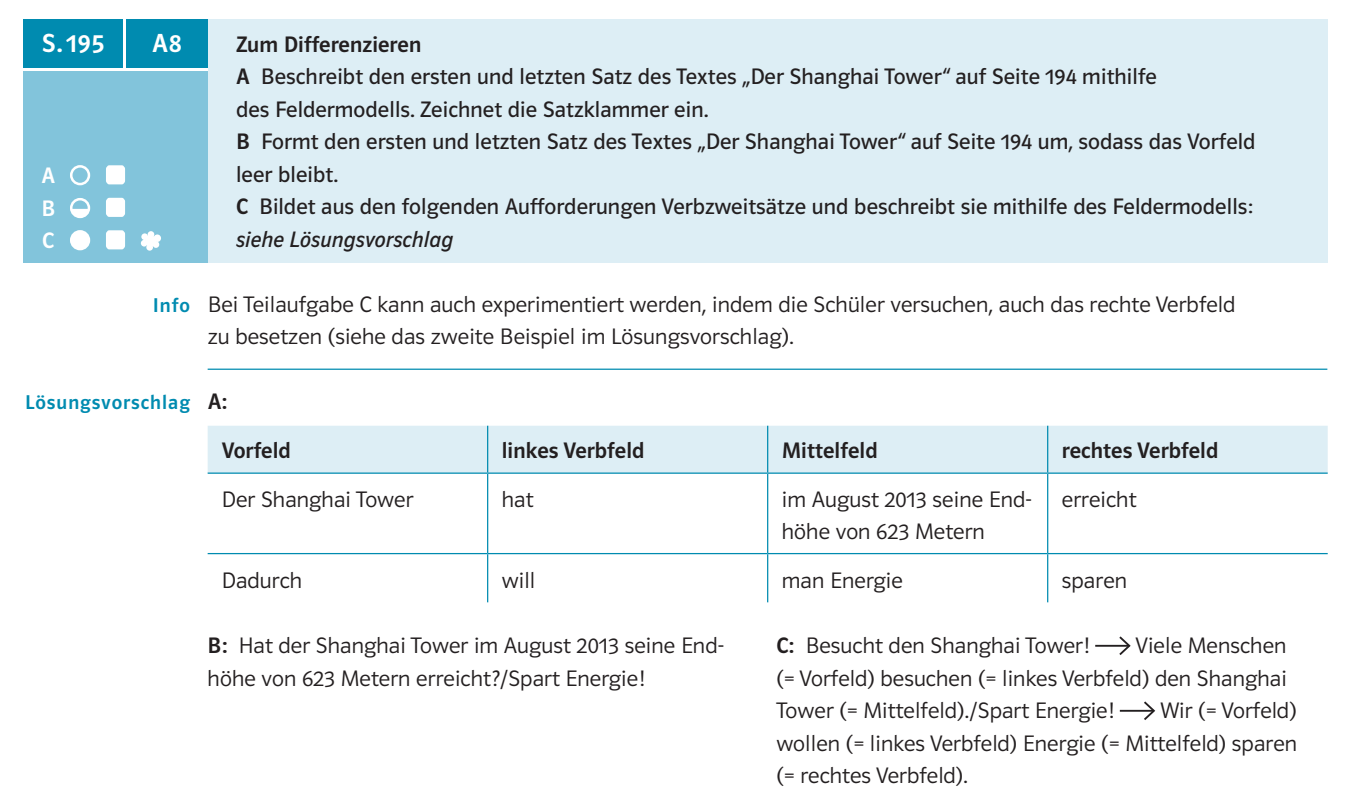
<style>
.page{position:relative;width:1358px;height:811px;background:#fff}
.page>*{position:absolute;margin:0;border:0;box-sizing:border-box;transform-origin:0 0}
.t1{font:26.25px "Polo ST11 K Krftg";color:#fff}
.t2{font:22.5px/32.5px "Polo ST11 K Leicht";letter-spacing:.005em;color:#231f20}
.t3{font:22.5px/32.5px "Polo ST11 K Buch";letter-spacing:.005em;color:#231f20}
.t4{font:22.5px/48.8px "Polo ST11 K Krftg";letter-spacing:.005em;color:#231f20}
.t5{font:22.5px "Polo ST11 K Buch Kursiv";letter-spacing:.005em;color:#231f20}
.t6{font:22.5px/32.5px "Polo ST11 K Krftg";color:#fff;text-align:justify}
.t7{font:20px "Polo ST11 K Krftg";letter-spacing:.05em;color:#008bb0}
.s1{font-family:"Polo ST11 K Krftg"}
</style>
<div class="page">
<div style="left:208px;top:19px;width:1119px;height:244px;background:#ddeef5"></div>
<hr style="left:208px;top:369px;width:1119px;height:1px;background:#008bb0">
<div style="left:208px;top:426px;width:1120px;height:47px;background:#ddeef5"></div>
<hr style="left:487px;top:426px;width:1px;height:47px;background:#008bb0">
<hr style="left:767px;top:426px;width:1px;height:47px;background:#008bb0">
<hr style="left:1047px;top:426px;width:1px;height:47px;background:#008bb0">
<hr style="left:208px;top:473px;width:280px;height:1px;background:#008bb0">
<hr style="left:488px;top:473px;width:280px;height:1px;background:#008bb0">
<hr style="left:487px;top:474px;width:1px;height:79px;background:#008bb0">
<hr style="left:768px;top:473px;width:280px;height:1px;background:#008bb0">
<hr style="left:767px;top:474px;width:1px;height:79px;background:#008bb0">
<hr style="left:1048px;top:473px;width:280px;height:1px;background:#008bb0">
<hr style="left:1047px;top:474px;width:1px;height:79px;background:#008bb0">
<hr style="left:208px;top:553px;width:280px;height:1px;background:#008bb0">
<hr style="left:488px;top:553px;width:280px;height:1px;background:#008bb0">
<hr style="left:487px;top:554px;width:1px;height:48px;background:#008bb0">
<hr style="left:768px;top:553px;width:280px;height:1px;background:#008bb0">
<hr style="left:767px;top:554px;width:1px;height:48px;background:#008bb0">
<hr style="left:1048px;top:553px;width:280px;height:1px;background:#008bb0">
<hr style="left:1047px;top:554px;width:1px;height:48px;background:#008bb0">
<hr style="left:1095px;top:645px;width:34px;height:2px;background:#231f20">
<svg style="left:1117px;top:636px;width:14px;height:19px"></svg>
<hr style="left:1120px;top:710px;width:34px;height:2px;background:#231f20">
<svg style="left:1142px;top:701px;width:14px;height:19px"></svg>
<div style="left:23px;top:19px;width:100px;height:49px;background:#008bb0"></div>
<div style="left:126px;top:19px;width:82px;height:49px;background:#008bb0"></div>
<div style="left:23px;top:71px;width:185px;height:192px;background:#82c4db"></div>
<div style="left:70px;top:165px;width:20px;height:20px;border:3px solid #fff;border-radius:50%"></div>
<div style="left:107px;top:167px;width:17px;height:16px;background:#fff;border-radius:2px"></div>
<div style="left:106px;top:165px;width:19px;height:19px;border:3px solid #fff;border-radius:2px"></div>
<div style="left:71px;top:209px;width:18px;height:8px;background:#fff"></div>
<div style="left:70px;top:198px;width:20px;height:20px;border:3px solid #fff;border-radius:50%"></div>
<div style="left:107px;top:199px;width:17px;height:17px;background:#fff;border-radius:2px"></div>
<div style="left:106px;top:198px;width:19px;height:19px;border:3px solid #fff;border-radius:2px"></div>
<div style="left:71px;top:231px;width:18px;height:18px;background:#fff;border-radius:50%"></div>
<div style="left:70px;top:230px;width:20px;height:20px;border:3px solid #fff;border-radius:50%"></div>
<div style="left:107px;top:232px;width:17px;height:16px;background:#fff;border-radius:2px"></div>
<div style="left:106px;top:230px;width:19px;height:19px;border:3px solid #fff;border-radius:2px"></div>
<div style="left:145px;top:235px;width:11px;height:12px;background:#fff;border-radius:50%"></div>
<div style="left:148px;top:231px;width:6px;height:7px;background:#fff;border-radius:50%"></div>
<div style="left:146px;top:244px;width:7px;height:7px;background:#fff;border-radius:50%"></div>
<div style="left:141px;top:240px;width:7px;height:7px;background:#fff;border-radius:50%"></div>
<div style="left:141px;top:233px;width:7px;height:7px;background:#fff;border-radius:50%"></div>
<div style="left:153px;top:241px;width:6px;height:7px;background:#fff;border-radius:50%"></div>
<div style="left:154px;top:234px;width:7px;height:8px;background:#fff;border-radius:50%"></div>
<p class="t1" style="left:42px;top:29px;width:64px">S. 195</p>
<p class="t1" style="left:152px;top:29px;width:31px">A8</p>
<p class="t6" style="left:41px;top:159px;width:15px">A B C</p>
<p class="t4" style="left:236px;top:20px;width:187px">Zum Differenzieren</p>
<p class="t3" style="left:236px;top:61px;width:1021px"><span class="s1">A</span> Beschreibt den ersten und letzten Satz des Textes „Der Shanghai Tower“ auf Seite 194 mithilfe<br>des Feldermodells. Zeichnet die Satzklammer ein.<br><span class="s1">B</span> Formt den ersten und letzten Satz des Textes „Der Shanghai Tower“ auf Seite 194 um, sodass das Vorfeld leer bleibt.<br><span class="s1">C</span> Bildet aus den folgenden Aufforderungen Verbzweitsätze und beschreibt sie mithilfe des Feldermodells:</p>
<p class="t5" style="left:236px;top:227px;width:219px">siehe Lösungsvorschlag</p>
<p class="t7" style="left:153px;top:294px;width:39px">Info</p>
<p class="t2" style="left:208px;top:288px;width:1029px">Bei Teilaufgabe C kann auch experimentiert werden, indem die Schüler versuchen, auch das rechte Verbfeld zu besetzen (siehe das zweite Beispiel im Lösungsvorschlag).</p>
<p class="t7" style="left:25px;top:392px;width:166px">Lösungsvorschlag</p>
<p class="t4" style="left:222px;top:378px;width:71px;text-indent:-14px">A:<br>Vorfeld</p>
<p class="t4" style="left:502px;top:426px;width:144px">linkes Verbfeld</p>
<p class="t4" style="left:782px;top:426px;width:97px">Mittelfeld</p>
<p class="t4" style="left:1062px;top:426px;width:158px">rechtes Verbfeld</p>
<p class="t2" style="left:222px;top:483px;width:193px">Der Shanghai Tower</p>
<p class="t2" style="left:502px;top:483px;width:33px">hat</p>
<p class="t2" style="left:782px;top:483px;width:252px">im August 2013 seine End&shy;höhe von 623 Metern</p>
<p class="t2" style="left:1062px;top:483px;width:76px">erreicht</p>
<p class="t2" style="left:222px;top:565px;width:82px">Dadurch</p>
<p class="t2" style="left:502px;top:565px;width:35px">will</p>
<p class="t2" style="left:782px;top:565px;width:123px">man Energie</p>
<p class="t2" style="left:1062px;top:565px;width:67px">sparen</p>
<p class="t2" style="left:776px;top:630px;width:512px;text-align:justify;text-indent:359px">Viele Menschen (= Vorfeld) besuchen (= linkes Verbfeld) den Shanghai Tower (= Mittelfeld)./Spart Energie!</p>
<p class="t2" style="left:208px;top:630px;width:518px"><span class="s1">B:</span> Hat der Shanghai Tower im August 2013 seine End&shy;höhe von 623 Metern erreicht?/Spart Energie!</p>
<p class="t2" style="left:776px;top:630px;width:315px"><span class="s1">C:</span> Besucht den Shanghai Tower!</p>
<p class="t2" style="left:776px;top:695px;width:522px;text-align:justify;text-indent:384px">Wir (= Vorfeld) wollen (= linkes Verbfeld) Energie (= Mittelfeld) sparen (= rechtes Verbfeld).</p>
</div>
